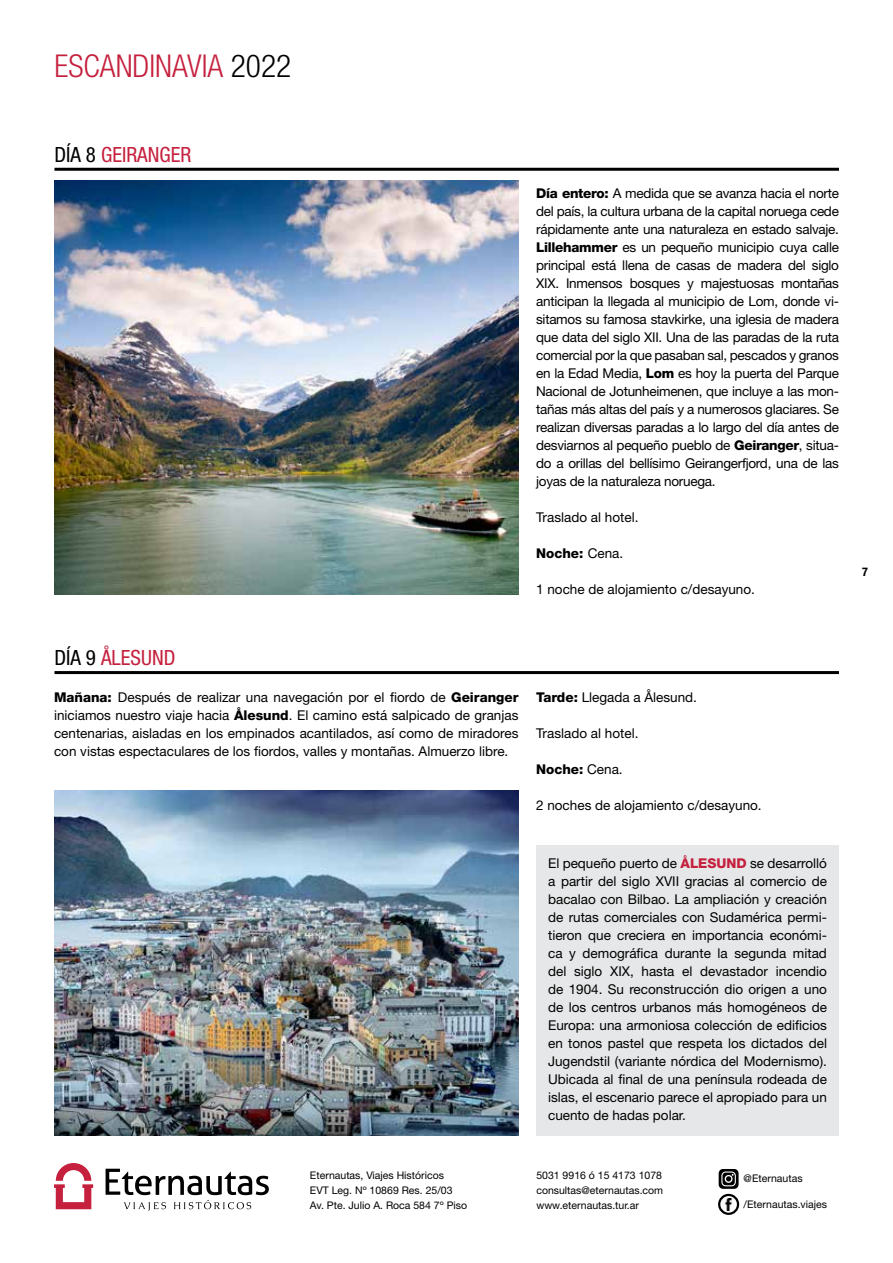
<style>
.page{position:relative;width:893px;height:1263px;background:#fff}
.page>*{position:absolute;margin:0;border:0;box-sizing:border-box;transform-origin:0 0}
.t1{font:300 condensed 31.5px "Helvetica Neue LT Std";color:#c5203d}
.t2{font:condensed 21px "Helvetica Neue";color:#c5203d}
.t3{font:13.5px/18px "Helvetica Neue";color:#000;text-align:justify}
.t4{font:800 13.5px "Helvetica Neue";color:#000}
.t5{font:700 condensed 12px "Helvetica Neue";color:#000}
.t6{font:10.5px/15px "Helvetica Neue";color:#000}
.s1{color:#000}
.s2{font-weight:800}
.s3{font-weight:400}
.s4{font-weight:800;color:#c5203d}
.s5{font-family:"Helvetica Neue LT Std"}
</style>
<div class="page">
<svg style="left:54px;top:1163px;width:39px;height:46px"></svg>
<svg style="left:106px;top:1169px;width:163px;height:42px"></svg>
<svg style="left:723px;top:1198px;width:12px;height:12px"></svg>
<div style="left:718px;top:1194px;width:21px;height:21px;border:2px solid #000;border-radius:50%"></div>
<svg style="left:719px;top:1169px;width:20px;height:20px"></svg>
<img style="left:54px;top:180px;width:464px;height:414px">
<img style="left:54px;top:791px;width:464px;height:344px">
<hr style="left:54px;top:168px;width:785px;height:3px;background:#000">
<hr style="left:54px;top:671px;width:785px;height:3px;background:#000">
<div style="left:536px;top:845px;width:303px;height:290px;background:#e6e7e8"></div>
<h1 class="t1" style="left:54px;top:47px;width:238px">ESCANDINAVIA <span class="s1">2022</span></h1>
<h2 class="t2" style="left:54px;top:142px;width:138px"><span class="s1">DÍA 8</span> GEIRANGER</h2>
<p class="t3" style="left:536px;top:184px;width:304px"><span class="s2">Día entero:</span> A medida que se avanza hacia el norte del país, la cultura urbana de la capital noruega cede rápidamente ante una naturaleza en estado salvaje.<br><span class="s2">Lillehammer</span> es un pequeño municipio cuya calle principal está llena de casas de madera del siglo XIX. Inmensos bosques y majestuosas montañas anticipan la llegada al municipio de Lom, donde vi&shy;sitamos su famosa stavkirke, una iglesia de madera que data del siglo XII. Una de las paradas de la ruta comercial por la que pasaban sal, pescados y granos en la Edad Media, <span class="s2">Lom</span> es hoy la puerta del Parque Nacional de Jotunheimenen, que incluye a las mon&shy;tañas más altas del país y a numerosos glaciares. Se realizan diversas paradas a lo largo del día antes de desviarnos al pequeño pueblo de <span class="s2">Geiranger</span>, situa&shy;do a orillas del bellísimo Geirangerfjord, una de las joyas de la naturaleza noruega.</p>
<p class="t3" style="left:536px;top:508px;width:104px">Traslado al hotel.</p>
<p class="t4" style="left:536px;top:545px;width:89px">Noche: <span class="s3">Cena.</span></p>
<p class="t3" style="left:536px;top:580px;width:220px">1 noche de alojamiento c/desayuno.</p>
<h2 class="t2" style="left:54px;top:645px;width:122px"><span class="s1">DÍA 9</span> ÅLESUND</h2>
<p class="t3" style="left:54px;top:688px;width:466px"><span class="s2">Mañana:</span> Después de realizar una navegación por el fiordo de <span class="s2">Geiranger </span>iniciamos nuestro viaje hacia <span class="s2">Ålesund</span>. El camino está salpicado de granjas centenarias, aisladas en los empinados acantilados, así como de miradores con vistas espectaculares de los fiordos, valles y montañas. Almuerzo libre.</p>
<p class="t3" style="left:536px;top:688px;width:162px"><span class="s2">Tarde:</span> Llegada a Ålesund.</p>
<p class="t3" style="left:536px;top:724px;width:104px">Traslado al hotel.</p>
<p class="t4" style="left:536px;top:761px;width:88px">Noche: <span class="s3">Cena.</span></p>
<p class="t3" style="left:536px;top:796px;width:227px">2 noches de alojamiento c/desayuno.</p>
<p class="t3" style="left:548px;top:853px;width:280px">El pequeño puerto de <span class="s4">ÅLESUND</span> se desarrolló a partir del siglo XVII gracias al comercio de bacalao con Bilbao. La ampliación y creación de rutas comerciales con Sudamérica permi&shy;tieron que creciera en importancia económi&shy;ca y demográfica durante la segunda mitad del siglo XIX, hasta el devastador incendio de 1904. Su reconstrucción dio origen a uno de los centros urbanos más homogéneos de Europa: una armoniosa colección de edificios en tonos pastel que respeta los dictados del <span class="s5">Jugendstil</span> (variante nórdica del Modernismo).<br>Ubicada al final de una península rodeada de islas, el escenario parece el apropiado para un cuento de hadas polar.</p>
<p class="t6" style="left:310px;top:1168px;width:159px">Eternautas, Viajes Históricos<br>EVT Leg. Nº 10869 Res. 25/03<br>Av. Pte. Julio A. Roca 584 7º Piso</p>
<p class="t6" style="left:536px;top:1168px;width:128px;text-align:justify">5031 9916 ó 15 4173 1078 consultas@eternautas.com www.eternautas.tur.ar</p>
<p class="t6" style="left:744px;top:1171px;width:60px">@Eternautas</p>
<p class="t6" style="left:744px;top:1196px;width:85px">/Eternautas.viajes</p>
<p class="t5" style="left:862px;top:564px;width:7px">7</p>
</div>
